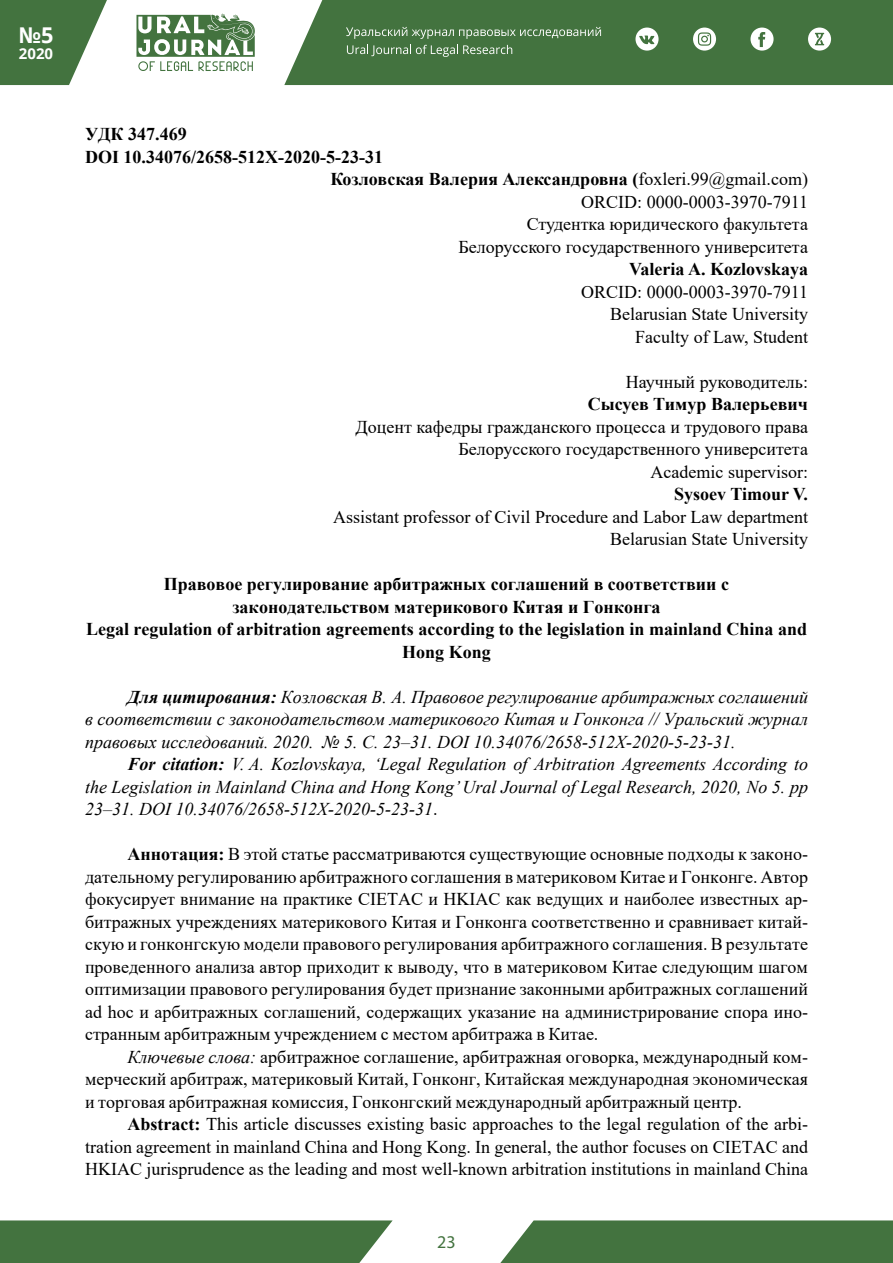
<style>
.page{position:relative;width:893px;height:1263px;background:#fff}
.page>*{position:absolute;margin:0;border:0;box-sizing:border-box;transform-origin:0 0}
.t1{font:700 21.75px "Open Sans";color:#fff}
.t2{font:18px/22.5px "Times New Roman";color:#000;text-align:right}
.t3{font:italic 18px/22.5px "Times New Roman";color:#000;text-align:justify}
.t4{font:700 18px/22.5px "Times New Roman";color:#000;text-align:center}
.t5{font:18px "Myriad Pro";color:#43733f}
.t6{font:700 15px "Open Sans";color:#fff}
.s1{font-weight:400}
.s2{font-weight:700}
.s3{font-style:normal}
.s4{font-style:italic}
</style>
<div class="page">
<svg style="left:0;top:0;width:107px;height:85px"></svg>
<div style="left:284px;top:0;width:609px;height:85px;background:#43733f"></div>
<svg style="left:136px;top:14px;width:119px;height:57px"></svg>
<svg style="left:346px;top:27px;width:255px;height:12px;background:#668d63"></svg>
<svg style="left:347px;top:45px;width:165px;height:12px;background:#658c62"></svg>
<svg style="left:635px;top:28px;width:24px;height:23px"></svg>
<svg style="left:750px;top:28px;width:24px;height:23px"></svg>
<svg style="left:808px;top:28px;width:23px;height:23px"></svg>
<svg style="left:693px;top:28px;width:23px;height:23px"></svg>
<div style="left:0;top:1220px;width:393px;height:43px;background:#43733f"></div>
<div style="left:500px;top:1220px;width:393px;height:43px;background:#43733f"></div>
<p class="t1" style="left:19px;top:20px;width:36px">№5</p>
<p class="t6" style="left:19px;top:43px;width:36px">2020</p>
<p class="t4" style="left:85px;top:122px;width:103px">УДК 347.469</p>
<p class="t4" style="left:85px;top:145px;width:299px">DOI 10.34076/2658-512X-2020-5-23-31</p>
<p class="t4" style="left:330px;top:167px;width:479px">Козловская Валерия Александровна (<span class="s1">foxleri.99@gmail.com)</span></p>
<p class="t2" style="left:581px;top:190px;width:228px">ORCID: 0000-0003-3970-7911</p>
<p class="t2" style="left:527px;top:212px;width:283px">Студентка юридического факультета</p>
<p class="t2" style="left:458px;top:235px;width:351px">Белорусского государственного университета</p>
<p class="t4" style="left:629px;top:257px;width:180px">Valeria A. Kozlovskaya</p>
<p class="t2" style="left:581px;top:280px;width:228px">ORCID: 0000-0003-3970-7911<br>Belarusian State University<br>Faculty of Law, Student</p>
<p class="t2" style="left:626px;top:370px;width:184px">Научный руководитель:</p>
<p class="t4" style="left:588px;top:392px;width:222px">Сысуев Тимур Валерьевич</p>
<p class="t2" style="left:356px;top:415px;width:454px">Доцент кафедры гражданского процесса и трудового права<br>Белорусского государственного университета<br>Academic supervisor:</p>
<p class="t4" style="left:674px;top:482px;width:135px">Sysoev Timour V.</p>
<p class="t2" style="left:333px;top:505px;width:476px">Assistant professor of Civil Procedure and Labor Law department<br>Belarusian State University</p>
<p class="t4" style="left:86px;top:572px;width:723px">Правовое регулирование арбитражных соглашений в соответствии с законодательством материкового Китая и Гонконга<br>Legal regulation of arbitration agreements according to the legislation in mainland China and Hong Kong</p>
<p class="t3" style="left:85px;top:685px;width:724px;text-indent:43px"><span class="s2">Для цитирования:</span> Козловская В. А. Правовое регулирование арбитражных соглашений в соответствии с законодательством материкового Китая и Гонконга // Уральский журнал правовых исследований. 2020. № 5. С. 23–31. DOI 10.34076/2658-512X-2020-5-23-31.</p>
<p class="t3" style="left:85px;top:752px;width:724px;text-indent:43px"><span class="s2">For citation:</span> V. A. Kozlovskaya, ‘Legal Regulation of Arbitration Agreements According to the Legislation in Mainland China and Hong Kong’ Ural Journal of Legal Research, 2020, No 5. pp 23–31. DOI 10.34076/2658-512X-2020-5-23-31<span class="s3">.</span></p>
<p class="t2" style="left:85px;top:842px;width:724px;text-align:justify;text-indent:43px"><span class="s2">Аннотация:</span> В этой статье рассматриваются существующие основные подходы к законо&shy;дательному регулированию арбитражного соглашения в материковом Китае и Гонконге. Автор фокусирует внимание на практике CIETAC и HKIAC как ведущих и наиболее известных ар&shy;битражных учреждениях материкового Китая и Гонконга соответственно и сравнивает китай&shy;скую и гонконгскую модели правового регулирования арбитражного соглашения. В результате проведенного анализа автор приходит к выводу, что в материковом Китае следующим шагом оптимизации правового регулирования будет признание законными арбитражных соглашений ad hoc и арбитражных соглашений, содержащих указание на администрирование спора ино&shy;странным арбитражным учреждением с местом арбитража в Китае.</p>
<p class="t2" style="left:85px;top:1045px;width:724px;text-align:justify;text-indent:43px"><span class="s4">Ключевые слова:</span> арбитражное соглашение, арбитражная оговорка, международный ком&shy;мерческий арбитраж, материковый Китай, Гонконг, Китайская международная экономическая и торговая арбитражная комиссия, Гонконгский международный арбитражный центр.</p>
<p class="t2" style="left:85px;top:1112px;width:724px;text-align:justify;text-indent:43px"><span class="s2">Abstract:</span> This article discusses existing basic approaches to the legal regulation of the arbi&shy;tration agreement in mainland China and Hong Kong. In general, the author focuses on CIETAC and HKIAC jurisprudence as the leading and most well-known arbitration institutions in mainland China</p>
<p class="t5" style="left:437px;top:1231px;width:20px">23</p>
</div>
